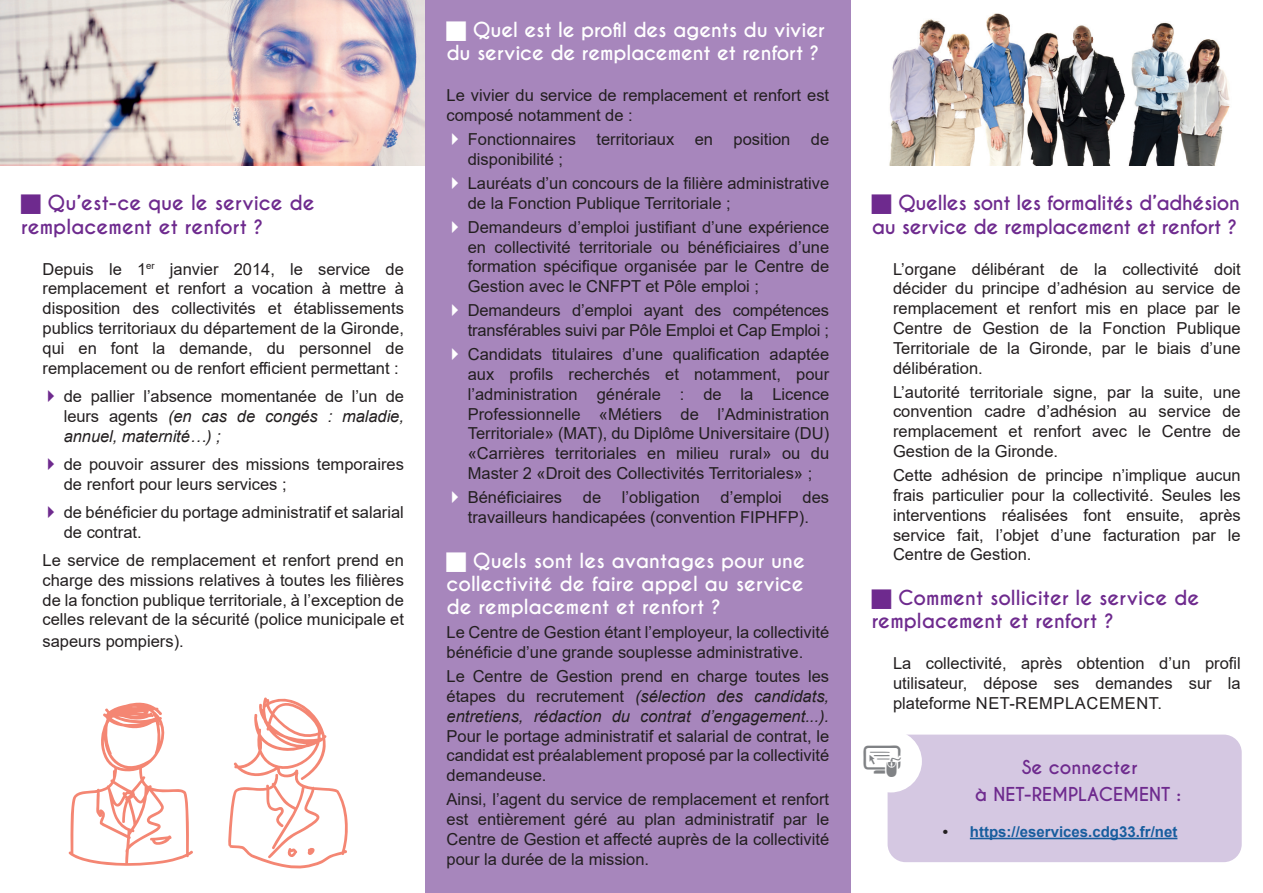
<style>
.page{position:relative;width:1263px;height:893px;background:#fff}
.page>*{position:absolute;margin:0;border:0;box-sizing:border-box;transform-origin:0 0}
.t1{font:225px "Sketch Iconsbold";color:#f48673}
.t2{font:45px "Library";color:#808285}
.t3{font:700 19.5px/23.4px "Caviar Dreams";letter-spacing:-.01em;color:#fff;text-align:right}
.t4{font:700 19.5px/23.4px "Caviar Dreams";color:#6e2a8e}
.t5{font:700 19.5px/23.4px "Caviar Dreams";letter-spacing:-.02em;color:#6e2a8e;text-align:right}
.t6{font:700 18px "Caviar Dreams";color:#6e2a8e}
.t7{font:16.5px/19.8px "Arial";color:#231f20;text-align:justify}
.t8{font:700 15px "Arial";color:#175d9e}
.s1{font-style:italic}
.s2{color:#231f20}
</style>
<div class="page">
<img style="left:0;top:0;width:425px;height:166px">
<div style="left:887px;top:735px;width:355px;height:127px;background:#d5c8e2;border-radius:18px"></div>
<hr style="left:970px;top:838px;width:207px;height:1px;background:#175d9e">
<div style="left:860px;top:730px;width:62px;height:62px;background:#fff;border-radius:50%"></div>
<img style="left:850px;top:0;width:380px;height:166px">
<div style="left:425px;top:0;width:425px;height:893px;background:#a786bc"></div>
<p class="t4" style="left:21px;top:192px;width:295px;text-indent:26px">Qu’est-ce que le service de remplacement et renfort ?</p>
<p class="t7" style="left:43px;top:259px;width:363px">Depuis le 1<sup>er</sup> janvier 2014, le service de remplacement et renfort a vocation à mettre à disposition des collectivités et établissements publics territoriaux du département de la Gironde, qui en font la demande, du personnel de remplacement ou de renfort efficient permettant :</p>
<p class="t7" style="left:64px;top:386px;width:342px">de pallier l’absence momentanée de l’un de leurs agents <span class="s1">(en cas de congés : maladie, annuel, maternité…) ;</span></p>
<p class="t7" style="left:64px;top:454px;width:342px">de pouvoir assurer des missions temporaires de renfort pour leurs services ;</p>
<p class="t7" style="left:64px;top:502px;width:342px">de bénéficier du portage administratif et salarial de contrat.</p>
<p class="t7" style="left:43px;top:550px;width:363px">Le service de remplacement et renfort prend en charge des missions relatives à toutes les filières de la fonction publique territoriale, à l’exception de celles relevant de la sécurité (police municipale et</p>
<p class="t7" style="left:43px;top:631px;width:143px">sapeurs pompiers).</p>
<p class="t1" style="left:55px;top:688px;width:317px">EF</p>
<p class="t3" style="left:446px;top:18px;width:380px">Quel est le profil des agents du vivier du service de remplacement et renfort ?</p>
<p class="t7" style="left:446px;top:86px;width:384px">Le vivier du service de remplacement et renfort est composé notamment de :</p>
<p class="t7" style="left:468px;top:129px;width:363px">Fonctionnaires territoriaux en position de disponibilité ;</p>
<p class="t7" style="left:468px;top:173px;width:363px">Lauréats d’un concours de la filière administrative de la Fonction Publique Territoriale ;</p>
<p class="t7" style="left:468px;top:217px;width:363px">Demandeurs d’emploi justifiant d’une expérience en collectivité territoriale ou bénéficiaires d’une formation spécifique organisée par le Centre de Gestion avec le CNFPT et Pôle emploi ;</p>
<p class="t7" style="left:468px;top:301px;width:363px">Demandeurs d’emploi ayant des compétences transférables suivi par Pôle Emploi et Cap Emploi ;</p>
<p class="t7" style="left:468px;top:344px;width:363px">Candidats titulaires d’une qualification adaptée aux profils recherchés et notamment, pour l’administration générale : de la Licence Professionnelle «Métiers de l’Administration Territoriale» (MAT), du Diplôme Universitaire (DU) «Carrières territoriales en milieu rural» ou du Master 2 «Droit des Collectivités Territoriales» ;</p>
<p class="t7" style="left:468px;top:487px;width:96px">Bénéficiaires</p>
<p class="t7" style="left:583px;top:487px;width:20px">de</p>
<p class="t7" style="left:622px;top:487px;width:79px">l’obligation</p>
<p class="t7" style="left:720px;top:487px;width:63px">d’emploi</p>
<p class="t7" style="left:468px;top:487px;width:363px;text-indent:335px">des travailleurs handicapées (convention FIPHFP).</p>
<p class="t3" style="left:446px;top:549px;width:360px;text-align:justify;text-indent:26px">Quels sont les avantages pour une collectivité de faire appel au service de remplacement et renfort ?</p>
<p class="t7" style="left:446px;top:623px;width:384px">Le Centre de Gestion étant l’employeur, la collectivité bénéficie d’une grande souplesse administrative.</p>
<p class="t7" style="left:446px;top:666px;width:384px">Le Centre de Gestion prend en charge toutes les étapes du recrutement <span class="s1">(sélection des candidats, entretiens, rédaction du contrat d’engagement...).<br></span>Pour le portage administratif et salarial de contrat, le candidat est préalablement proposé par la collectivité demandeuse.</p>
<p class="t7" style="left:446px;top:789px;width:384px">Ainsi, l’agent du service de remplacement et renfort est entièrement géré au plan administratif par le Centre de Gestion et affecté auprès de la collectivité pour la durée de la mission.</p>
<p class="t5" style="left:872px;top:192px;width:370px">Quelles sont les formalités d’adhésion au service de remplacement et renfort ?</p>
<p class="t7" style="left:893px;top:259px;width:349px">L’organe délibérant de la collectivité doit décider du principe d’adhésion au service de remplacement et renfort mis en place par le Centre de Gestion de la Fonction Publique Territoriale de la Gironde, par le biais d’une délibération.</p>
<p class="t7" style="left:893px;top:382px;width:349px">L’autorité territoriale signe, par la suite, une convention cadre d’adhésion au service de remplacement et renfort avec le Centre de Gestion de la Gironde.</p>
<p class="t7" style="left:893px;top:465px;width:349px">Cette adhésion de principe n’implique aucun frais particulier pour la collectivité. Seules les interventions réalisées font ensuite, après service fait, l’objet d’une facturation par le Centre de Gestion.</p>
<p class="t4" style="left:872px;top:586px;width:329px;text-indent:26px">Comment solliciter le service de remplacement et renfort ?</p>
<p class="t7" style="left:893px;top:654px;width:349px">La collectivité, après obtention d’un profil utilisateur, dépose ses demandes sur la plateforme NET-REMPLACEMENT.</p>
<p class="t2" style="left:863px;top:735px;width:41px">ç</p>
<p class="t6" style="left:1022px;top:756px;width:117px">Se connecter</p>
<p class="t6" style="left:975px;top:783px;width:208px">à NET-REMPLACEMENT :</p>
<p class="t8" style="left:943px;top:821px;width:236px"><span class="s2">•</span> https://eservices.cdg33.fr/net</p>
</div>
